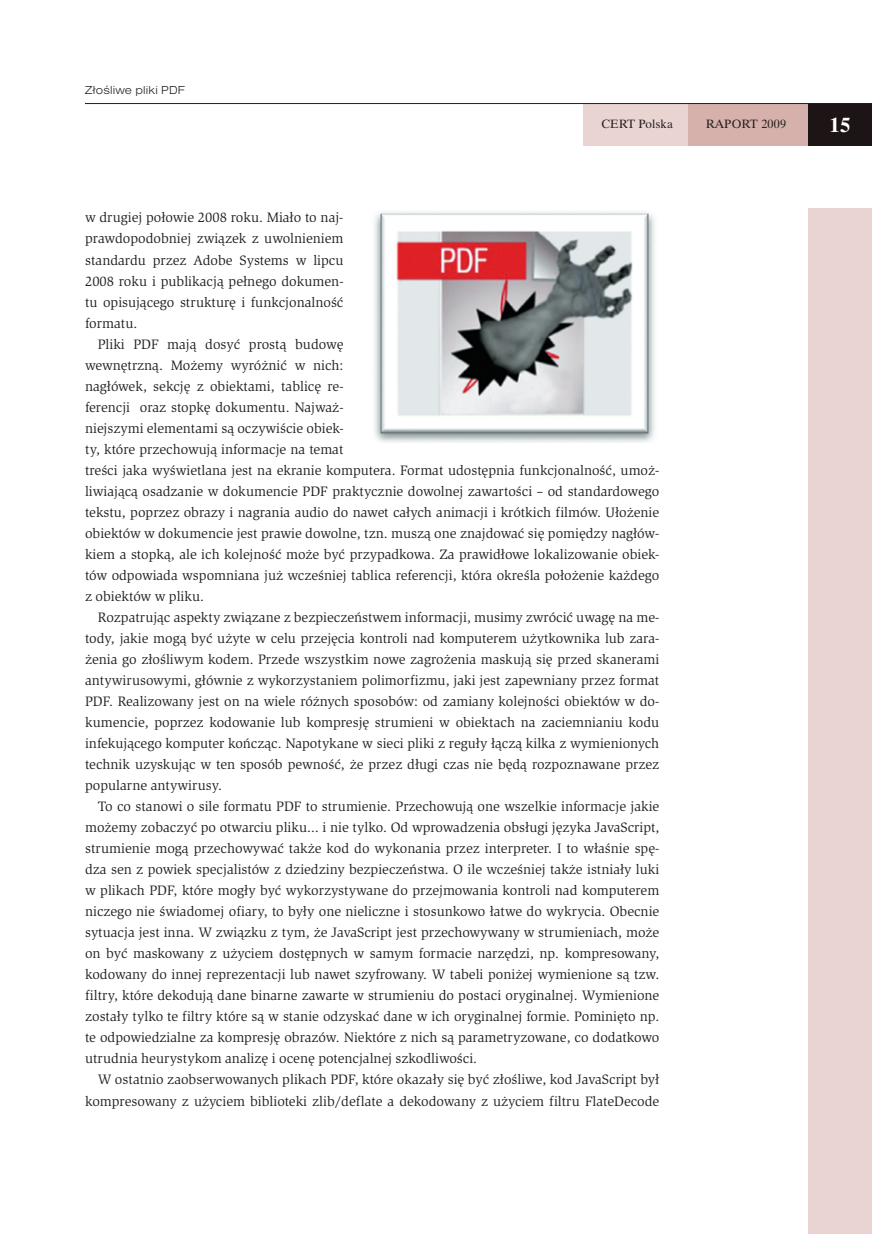
<style>
.page{position:relative;width:872px;height:1234px;background:#fff}
.page>*{position:absolute;margin:0;border:0;box-sizing:border-box;transform-origin:0 0}
.t1{font:700 21px "Time Ibis EE";color:#fff}
.t2{font:14.1px/21px "Slimbach Itc TEE";color:#231f20;text-align:justify}
.t3{font:12px "Time Ibis EE";letter-spacing:.02em;color:#231f20}
.t4{font:12px "Nimbus San DEE Ligh Exte";letter-spacing:.01em;color:#231f20}
</style>
<div class="page">
<div style="left:808px;top:208px;width:64px;height:1025px;background:#ead4d1"></div>
<svg style="left:583px;top:104px;width:225px;height:42px;background:#dfc0bc"></svg>
<div style="left:808px;top:103px;width:64px;height:43px;background:#1d1515"></div>
<hr style="left:85px;top:103px;width:787px;height:1px;background:#231f20">
<img style="left:374px;top:211px;width:281px;height:231px">
<p class="t4" style="left:85px;top:84px;width:102px">Złośliwe pliki PDF</p>
<p class="t3" style="left:601px;top:116px;width:73px">CERT Polska</p>
<p class="t3" style="left:705px;top:116px;width:19px">RAPO</p>
<p class="t3" style="left:741px;top:116px;width:46px">RT 2009</p>
<h1 class="t1" style="left:829px;top:112px;width:22px">15</h1>
<p class="t2" style="left:85px;top:207px;width:260px">w drugiej połowie 2008 roku. Miało to naj&shy;prawdopodobniej związek z uwolnieniem standardu przez Adobe Systems w lipcu 2008 roku i publikacją pełnego dokumen&shy;tu opisującego strukturę i funkcjonalność formatu.</p>
<p class="t2" style="left:85px;top:333px;width:576px;text-align:left;text-indent:13px">Pliki PDF mają dosyć prostą budowę<br>wewnętrzną. Możemy wyróżnić w nich:<br>nagłówek, sekcję z obiektami, tablicę re-<br>ferencji oraz stopkę dokumentu. Najważ-<br>niejszymi elementami są oczywiście obiek-<br>ty, które przechowują informacje na temat<br>treści jaka wyświetlana jest na ekranie komputera. Format udostępnia funkcjonalność, umoż&shy;liwiającą osadzanie w dokumencie PDF praktycznie dowolnej zawartości – od standardowego tekstu, poprzez obrazy i nagrania audio do nawet całych animacji i krótkich filmów. Ułożenie obiektów w dokumencie jest prawie dowolne, tzn. muszą one znajdować się pomiędzy nagłów&shy;kiem a stopką, ale ich kolejność może być przypadkowa. Za prawidłowe lokalizowanie obiek&shy;tów odpowiada wspomniana już wcześniej tablica referencji, która określa położenie każdego z obiektów w pliku.</p>
<p class="t2" style="left:85px;top:606px;width:576px;text-indent:13px">Rozpatrując aspekty związane z bezpieczeństwem informacji, musimy zwrócić uwagę na me&shy;tody, jakie mogą być użyte w celu przejęcia kontroli nad komputerem użytkownika lub zara&shy;żenia go złośliwym kodem. Przede wszystkim nowe zagrożenia maskują się przed skanerami antywirusowymi, głównie z wykorzystaniem polimorfizmu, jaki jest zapewniany przez format PDF. Realizowany jest on na wiele różnych sposobów: od zamiany kolejności obiektów w do&shy;kumencie, poprzez kodowanie lub kompresję strumieni w obiektach na zaciemnianiu kodu infekującego komputer kończąc. Napotykane w sieci pliki z reguły łączą kilka z wymienionych technik uzyskując w ten sposób pewność, że przez długi czas nie będą rozpoznawane przez popularne antywirusy.</p>
<p class="t2" style="left:85px;top:795px;width:576px;text-indent:13px">To co stanowi o sile formatu PDF to strumienie. Przechowują one wszelkie informacje jakie możemy zobaczyć po otwarciu pliku… i nie tylko. Od wprowadzenia obsługi języka JavaScript, strumienie mogą przechowywać także kod do wykonania przez interpreter. I to właśnie spę&shy;dza sen z powiek specjalistów z dziedziny bezpieczeństwa. O ile wcześniej także istniały luki w plikach PDF, które mogły być wykorzystywane do przejmowania kontroli nad komputerem niczego nie świadomej ofiary, to były one nieliczne i stosunkowo łatwe do wykrycia. Obecnie sytuacja jest inna. W związku z tym, że JavaScript jest przechowywany w strumieniach, może on być maskowany z użyciem dostępnych w samym formacie narzędzi, np. kompresowany, kodowany do innej reprezentacji lub nawet szyfrowany. W tabeli poniżej wymienione są tzw. filtry, które dekodują dane binarne zawarte w strumieniu do postaci oryginalnej. Wymienione zostały tylko te filtry które są w stanie odzyskać dane w ich oryginalnej formie. Pominięto np. te odpowiedzialne za kompresję obrazów. Niektóre z nich są parametryzowane, co dodatkowo utrudnia heurystykom analizę i ocenę potencjalnej szkodliwości.</p>
<p class="t2" style="left:85px;top:1069px;width:576px;text-align:right">W ostatnio zaobserwowanych plikach PDF, które okazały się być złośliwe, kod JavaScript był kompresowany z użyciem biblioteki zlib/deflate a dekodowany z użyciem filtru FlateDecode</p>
</div>
